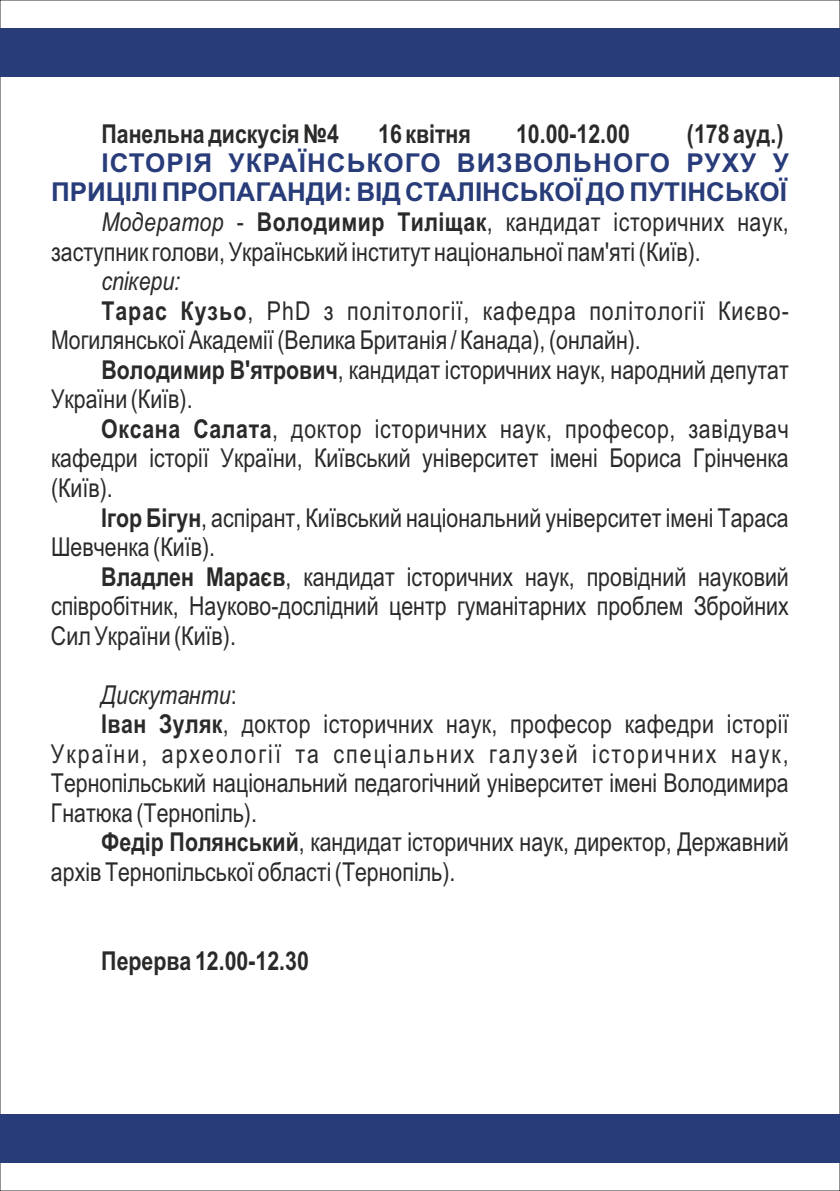
<style>
.page{position:relative;width:840px;height:1191px;background:#fff}
.page>*{position:absolute;margin:0;border:0;box-sizing:border-box;transform-origin:0 0}
.t1{font:26px/29.4px "Arial Narrow";color:#2b2a29}
.t2{font:700 26px/29px "Arial";color:#283c7a;text-align:right}
.t3{font:700 26px "Arial Narrow";color:#2b2a29}
.t4{font:26px "Arial Narrow";letter-spacing:.08em;color:#2b2a29}
.t5{font:26px "Arial Narrow";letter-spacing:.025em;color:#2b2a29}
.t6{font:26px "Arial Narrow";letter-spacing:.04em;color:#2b2a29}
.t7{font:italic 26px "Arial Narrow";color:#2b2a29}
.s1{font-style:italic}
.s2{font-weight:700}
.s3{font-style:normal}
</style>
<div class="page">
<div style="left:0;top:28px;width:839px;height:49px;background:#283c7a"></div>
<div style="left:0;top:1113px;width:839px;height:49px;background:#283c7a"></div>
<p class="t3" style="left:101px;top:124px;width:239px">Панельна дискусія №4</p>
<p class="t3" style="left:378px;top:124px;width:94px">16 квітня</p>
<p class="t3" style="left:515px;top:124px;width:115px">10.00-12.00</p>
<p class="t3" style="left:686px;top:124px;width:98px">(178 ауд.)</p>
<p class="t2" style="left:51px;top:151px;width:738px">ІСТОРІЯ УКРАЇНСЬКОГО ВИЗВОЛЬНОГО РУХУ У<br>ПРИЦІЛІ ПРОПАГАНДИ: ВІД СТАЛІНСЬКОЇ ДО ПУТІНСЬКОЇ</p>
<p class="t1" style="left:51px;top:210px;width:738px;text-indent:50px"><span class="s1">Модератор</span> - <span class="s2">Володимир Тиліщак</span>, кандидат історичних наук, заступник голови, Український інститут національної пам'яті (Київ).</p>
<p class="t7" style="left:101px;top:271px;width:80px">спікери:</p>
<p class="t6" style="left:101px;top:301px;width:688px"><span class="s2">Тарас Кузьо</span>, PhD з політології, кафедра політології Києво-</p>
<p class="t1" style="left:51px;top:328px;width:591px">Могилянської Академії (Велика Британія / Канада), (онлайн).</p>
<p class="t1" style="left:101px;top:357px;width:688px"><span class="s2">Володимир В'ятрович</span>, кандидат історичних наук, народний депутат</p>
<p class="t1" style="left:51px;top:387px;width:143px">України (Київ).</p>
<p class="t5" style="left:101px;top:419px;width:688px"><span class="s2">Оксана Салата</span>, доктор історичних наук, професор, завідувач</p>
<p class="t1" style="left:51px;top:446px;width:739px">кафедри історії України, Київський університет імені Бориса Грінченка</p>
<p class="t1" style="left:51px;top:475px;width:63px">(Київ).</p>
<p class="t1" style="left:101px;top:505px;width:688px"><span class="s2">Ігор Бігун</span>, аспірант, Київський національний університет імені Тараса</p>
<p class="t1" style="left:51px;top:534px;width:165px">Шевченка (Київ).</p>
<p class="t1" style="left:101px;top:564px;width:688px"><span class="s2">Владлен Мараєв</span>, кандидат історичних наук, провідний науковий</p>
<p class="t1" style="left:51px;top:594px;width:739px">співробітник, Науково-дослідний центр гуманітарних проблем Збройних</p>
<p class="t1" style="left:51px;top:623px;width:186px">Сил України (Київ).</p>
<p class="t7" style="left:101px;top:684px;width:137px">Дискутанти<span class="s3">:</span></p>
<p class="t1" style="left:101px;top:712px;width:688px"><span class="s2">Іван Зуляк</span>, доктор історичних наук, професор кафедри історії</p>
<p class="t4" style="left:51px;top:744px;width:738px">України, археології та спеціальних галузей історичних наук,</p>
<p class="t1" style="left:51px;top:771px;width:739px">Тернопільський національний педагогічний університет імені Володимира</p>
<p class="t1" style="left:51px;top:800px;width:207px">Гнатюка (Тернопіль).</p>
<p class="t1" style="left:101px;top:830px;width:688px"><span class="s2">Федір Полянський</span>, кандидат історичних наук, директор, Державний</p>
<p class="t1" style="left:51px;top:859px;width:405px">архів Тернопільської області (Тернопіль).</p>
<p class="t3" style="left:101px;top:951px;width:209px">Перерва 12.00-12.30</p>
</div>
